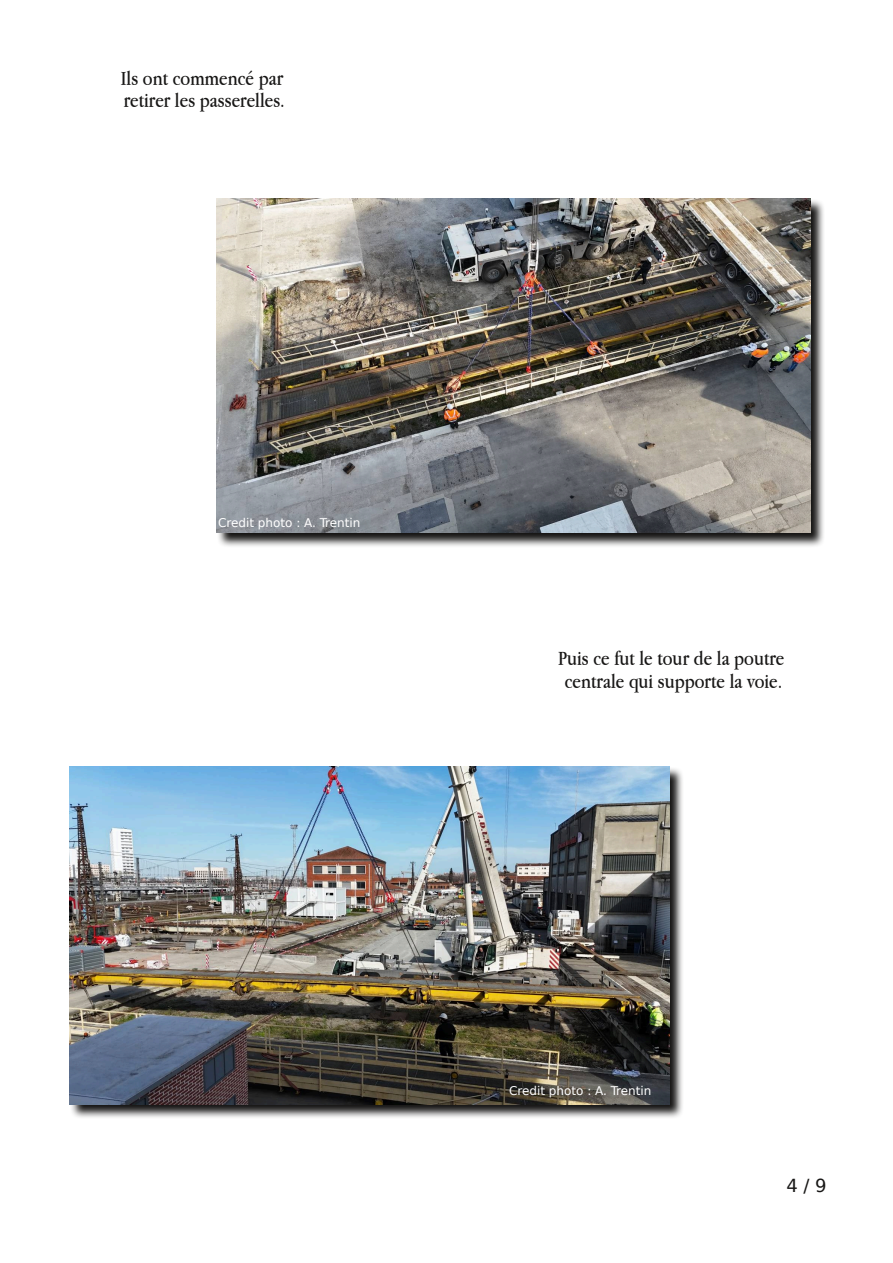
<style>
.page{position:relative;width:893px;height:1263px;background:#fff}
.page>*{position:absolute;margin:0;border:0;box-sizing:border-box;transform-origin:0 0}
.t1{font:21px/22.5px "Apple Garamond";color:#171615}
.t2{font:18px "DejaVu Sans";color:#171615}
.t3{font:12px "DejaVu Sans";letter-spacing:-.005em;color:#fff}
</style>
<div class="page">
<svg style="left:218px;top:200px;width:606px;height:346px;background:#7b7a79"></svg>
<img style="left:216px;top:198px;width:595px;height:335px">
<svg style="left:70px;top:767px;width:613px;height:351px;background:#807f7f"></svg>
<img style="left:70px;top:767px;width:599px;height:337px">
<p class="t1" style="left:121px;top:66px;width:165px">Ils ont commencé par retirer les passerelles.</p>
<p class="t3" style="left:218px;top:512px;width:144px">Credit photo : A. Trentin</p>
<p class="t1" style="left:558px;top:647px;width:228px;text-align:center">Puis ce fut le tour de la poutre centrale qui supporte la voie.</p>
<p class="t3" style="left:509px;top:1080px;width:144px">Credit photo : A. Trentin</p>
<p class="t2" style="left:786px;top:1170px;width:42px">4 / 9</p>
</div>
